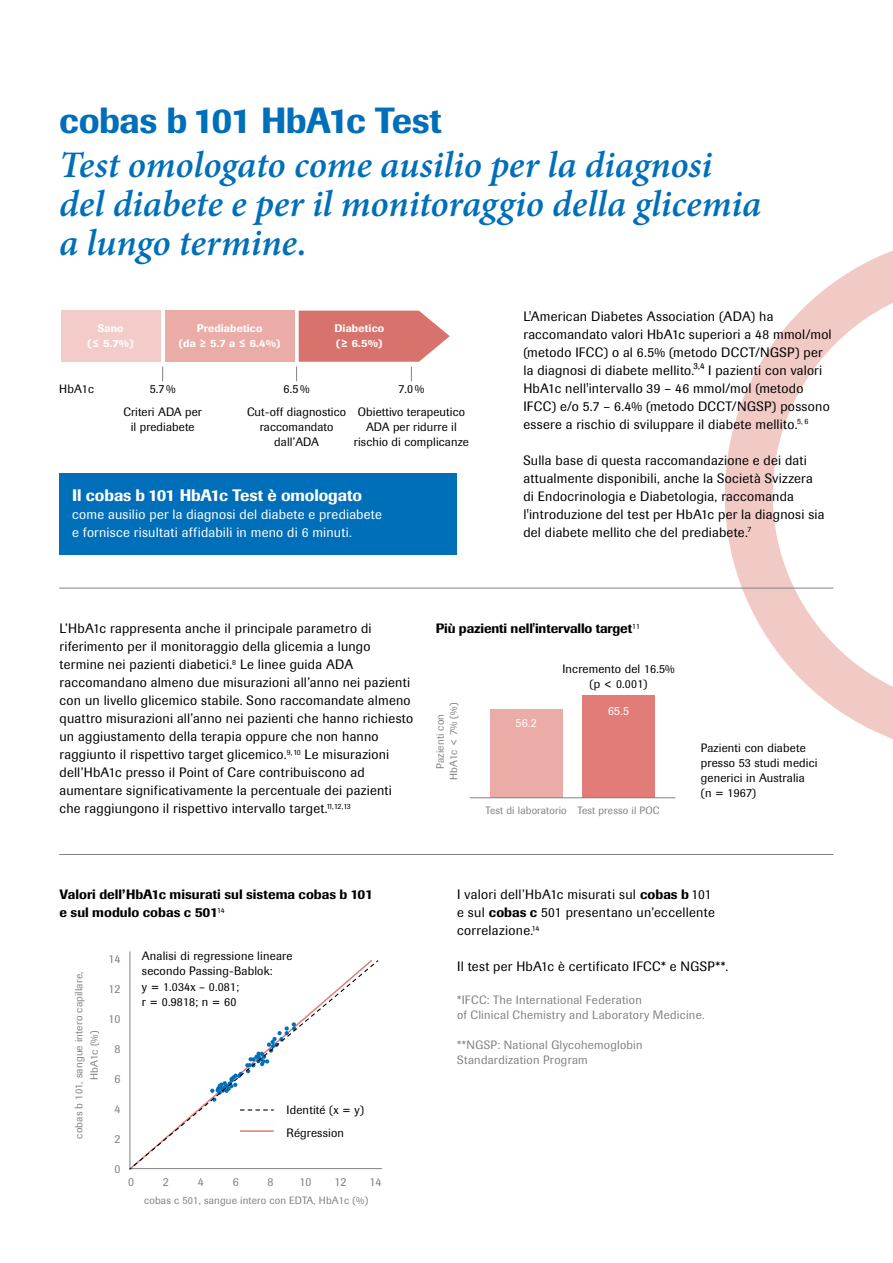
<style>
.page{position:relative;width:893px;height:1263px;background:#fff}
.page>*{position:absolute;margin:0;border:0;box-sizing:border-box;transform-origin:0 0}
.t1{font:italic 600 37.5px/39px "Minion Pro";letter-spacing:-.005em;color:#006fba}
.t2{font:500 36px "Imago Pro";letter-spacing:-.015em;color:#006fba}
.t3{font:500 16.5px "Imago Pro";letter-spacing:-.005em;color:#fff}
.t4{font:13.5px/18px "Imago Pro";letter-spacing:.015em;color:#000}
.t5{font:500 13.5px/18px "Imago Pro";color:#000}
.t6{font:13.5px/18px "Imago Pro";letter-spacing:.015em;color:#fff}
.t7{font:12px/15px "Imago Pro";letter-spacing:.015em;color:#000;text-align:center}
.t8{font:12px/15px "Imago Pro";letter-spacing:.02em;color:#808285}
.t9{font:12px "Imago Pro";color:#fff}
.t10{font:500 10.8px/15.5px "Imago Pro";letter-spacing:.015em;color:#fff;text-align:center}
.t11{font:10.5px/13.5px "Imago Pro";letter-spacing:.015em;color:#808285;text-align:center}
.s1{font-weight:500}
</style>
<div class="page">
<svg style="left:725px;top:250px;width:168px;height:489px"></svg>
<hr style="left:59px;top:588px;width:774px;height:1px;background:#808285">
<hr style="left:59px;top:854px;width:774px;height:1px;background:#808285">
<div style="left:582px;top:695px;width:73px;height:103px;background:#e27c79"></div>
<div style="left:490px;top:709px;width:72px;height:89px;background:#ebaba6"></div>
<hr style="left:470px;top:797px;width:205px;height:1px;background:#808285">
<svg style="left:129px;top:958px;width:245px;height:212px"></svg>
<hr style="left:130px;top:1168px;width:252px;height:1px;background:#808285">
<svg style="left:131px;top:962px;width:243px;height:206px"></svg>
<svg style="left:129px;top:1166px;width:4px;height:4px"></svg>
<svg style="left:240px;top:1109px;width:34px;height:1px"></svg>
<hr style="left:240px;top:1130px;width:34px;height:2px;background:#e27c79">
<hr style="left:130px;top:951px;width:1px;height:217px;background:#808285">
<div style="left:61px;top:311px;width:100px;height:51px;background:#f3ccc9"></div>
<div style="left:165px;top:311px;width:129px;height:51px;background:#ebaba6"></div>
<svg style="left:162px;top:367px;width:1px;height:14px"></svg>
<svg style="left:296px;top:311px;width:154px;height:70px"></svg>
<div style="left:60px;top:473px;width:397px;height:82px;background:#006fba"></div>
<h2 class="t2" style="left:59px;top:97px;width:384px">cobas b 101 HbA1c Test</h2>
<h1 class="t1" style="left:59px;top:145px;width:704px">Test omologato come ausilio per la diagnosi del diabete e per il monitoraggio della glicemia a lungo termine.</h1>
<p class="t10" style="left:87px;top:320px;width:48px">Sano<br>(≤ 5.7%)</p>
<p class="t10" style="left:179px;top:320px;width:104px">Prediabetico<br>(da ≥ 5.7 a ≤ 6.4%)</p>
<p class="t10" style="left:334px;top:320px;width:51px;text-align:left">Diabetico (≥ 6.5%)</p>
<p class="t7" style="left:59px;top:381px;width:36px">HbA1c</p>
<p class="t7" style="left:123px;top:377px;width:80px;line-height:23.5px">5.7%<br>Criteri ADA per</p>
<p class="t7" style="left:131px;top:420px;width:65px">il prediabete</p>
<p class="t7" style="left:247px;top:377px;width:101px;line-height:23.5px">6.5%<br>Cut-off diagnostico</p>
<p class="t7" style="left:260px;top:420px;width:75px">raccomandato dall’ADA</p>
<p class="t7" style="left:358px;top:377px;width:109px;line-height:23.5px">7.0%<br>Obiettivo terapeutico</p>
<p class="t7" style="left:354px;top:420px;width:116px">ADA per ridurre il rischio di complicanze</p>
<p class="t3" style="left:72px;top:485px;width:291px">Il cobas b 101 HbA1c Test è omologato</p>
<p class="t6" style="left:72px;top:505px;width:311px">come ausilio per la diagnosi del diabete e prediabete e fornisce risultati affidabili in meno di 6 minuti.</p>
<p class="t4" style="left:523px;top:307px;width:310px">L'American Diabetes Association (ADA) ha raccomandato valori HbA1c superiori a 48 mmol/mol (metodo IFCC) o al 6.5% (metodo DCCT/NGSP) per la diagnosi di diabete mellito.3,⁴ I pazienti con valori HbA1c nell'intervallo 39 – 46 mmol/mol (metodo IFCC) e/o 5.7 – 6.4% (metodo DCCT/NGSP) possono essere a rischio di sviluppare il diabete mellito.<sup>5,</sup> <sup>6</sup></p>
<p class="t4" style="left:523px;top:451px;width:303px">Sulla base di questa raccomandazione e dei dati attualmente disponibili, anche la Società Svizzera di Endocrinologia e Diabetologia, raccomanda l'introduzione del test per HbA1c per la diagnosi sia del diabete mellito che del prediabete.<sup>7</sup></p>
<p class="t4" style="left:60px;top:619px;width:355px">L’HbA1c rappresenta anche il principale parametro di riferimento per il monitoraggio della glicemia a lungo termine nei pazienti diabetici.<sup>8</sup> Le linee guida ADA raccomandano almeno due misurazioni all’anno nei pazienti con un livello glicemico stabile. Sono raccomandate almeno quattro misurazioni all’anno nei pazienti che hanno richiesto un aggiustamento della terapia oppure che non hanno raggiunto il rispettivo target glicemico.<sup>9,</sup> <sup>10</sup> Le misurazioni dell’HbA1c presso il Point of Care contribuiscono ad aumentare significativamente la percentuale dei pazienti che raggiungono il rispettivo intervallo target.<sup>11,</sup> <sup>12,</sup> <sup>13</sup></p>
<p class="t5" style="left:436px;top:619px;width:206px">Più pazienti nell'intervallo target<sup>11</sup></p>
<p class="t7" style="left:562px;top:661px;width:114px">Incremento del 16.5% (p &lt; 0.001)</p>
<p class="t11" style="left:433px;top:780px;width:78px;rotate:-90deg">Pazienti con<br>HbA1c &lt; 7% (%)</p>
<p class="t9" style="left:608px;top:703px;width:23px">65.5</p>
<p class="t9" style="left:516px;top:715px;width:23px">56.2</p>
<p class="t11" style="left:486px;top:804px;width:175px">Test di laboratorio Test presso il POC</p>
<p class="t7" style="left:701px;top:740px;width:118px;text-align:left">Pazienti con diabete presso 53 studi medici generici in Australia (n = 1967)</p>
<p class="t5" style="left:60px;top:885px;width:315px">Valori dell’HbA1c misurati sul sistema cobas b 101 e sul modulo cobas c 501<sup>14</sup></p>
<p class="t11" style="left:71px;top:1139px;width:168px;line-height:15.3px;rotate:-90deg">cobas b 101, sangue intero capillare,<br>HbA1c (%)</p>
<p class="t8" style="left:109px;top:951px;width:13px">14</p>
<p class="t8" style="left:109px;top:981px;width:13px">12</p>
<p class="t8" style="left:109px;top:1011px;width:13px">10</p>
<p class="t8" style="left:115px;top:1041px;width:7px">8</p>
<p class="t8" style="left:115px;top:1071px;width:7px">6</p>
<p class="t8" style="left:115px;top:1101px;width:7px">4</p>
<p class="t8" style="left:115px;top:1131px;width:7px">2</p>
<p class="t8" style="left:115px;top:1161px;width:7px">0</p>
<p class="t7" style="left:142px;top:948px;width:152px;text-align:left">Analisi di regressione lineare secondo Passing-Bablok:<br>y = 1.034x – 0.081;<br>r = 0.9818; n = 60</p>
<p class="t7" style="left:287px;top:1099px;width:79px;line-height:22.5px;text-align:left">Identité (x = y)<br>Régression</p>
<p class="t8" style="left:128px;top:1174px;width:7px">0</p>
<p class="t8" style="left:163px;top:1174px;width:7px">2</p>
<p class="t8" style="left:198px;top:1174px;width:7px">4</p>
<p class="t8" style="left:233px;top:1174px;width:7px">6</p>
<p class="t8" style="left:268px;top:1174px;width:7px">8</p>
<p class="t8" style="left:300px;top:1174px;width:13px">10</p>
<p class="t8" style="left:334px;top:1174px;width:13px">12</p>
<p class="t8" style="left:369px;top:1174px;width:13px">14</p>
<p class="t11" style="left:144px;top:1193px;width:226px">cobas c 501, sangue intero con EDTA, HbA1c (%)</p>
<p class="t4" style="left:457px;top:885px;width:259px">I valori dell’HbA1c misurati sul <span class="s1">cobas b</span> 101 e sul <span class="s1">cobas c</span> 501 presentano un’eccellente correlazione.<sup>14</sup></p>
<p class="t4" style="left:457px;top:957px;width:273px">Il test per HbA1c è certificato IFCC* e NGSP**.</p>
<p class="t8" style="left:457px;top:992px;width:249px">*IFCC: The International Federation<br>of Clinical Chemistry and Laboratory Medicine.</p>
<p class="t8" style="left:457px;top:1037px;width:187px">**NGSP: National Glycohemoglobin<br>Standardization Program</p>
</div>
